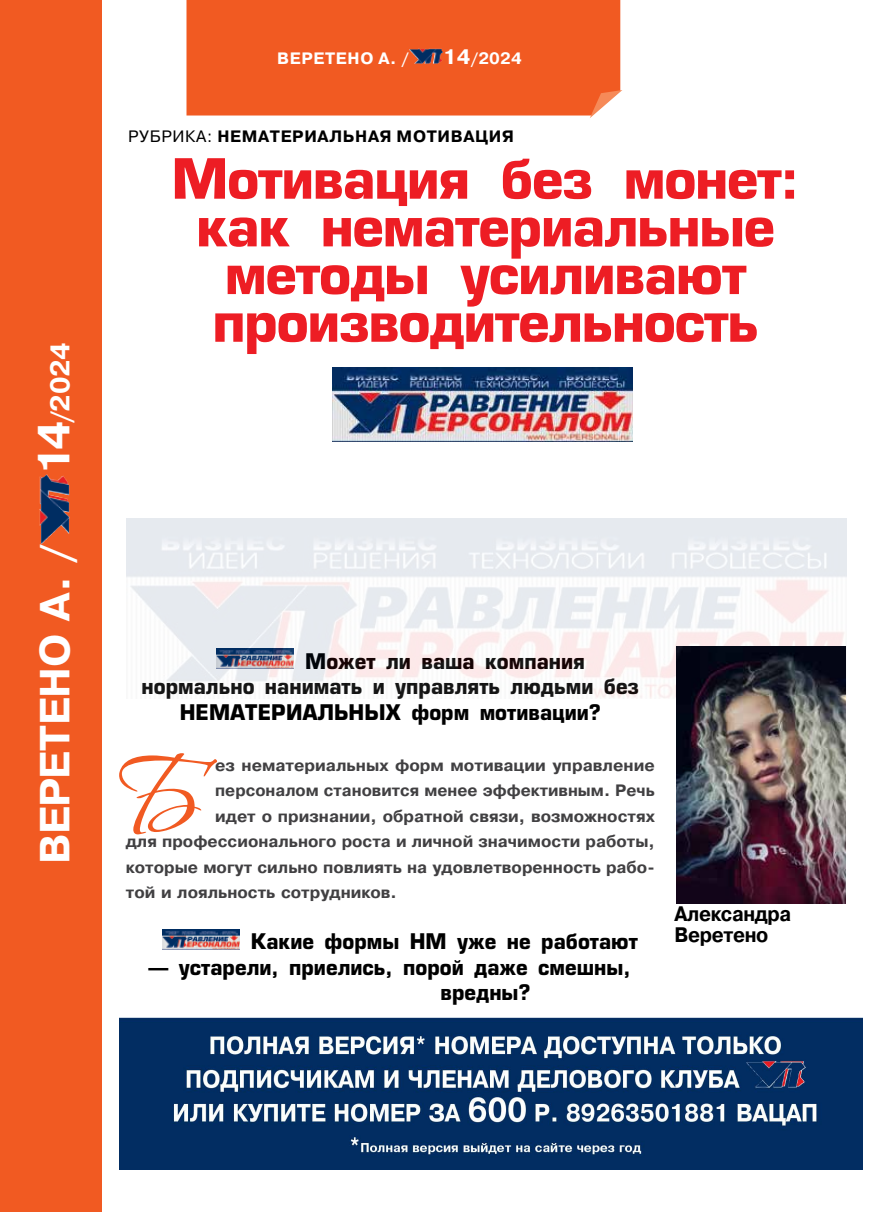
<style>
.page{position:relative;width:893px;height:1212px;background:#fff}
.page>*{position:absolute;margin:0;border:0;box-sizing:border-box;transform-origin:0 0}
.t1{font:108px "Vera Crouz";color:#f15a22}
.t2{font:700 54px/47.7px "Europe";letter-spacing:-.025em;color:#ed1d24;text-align:center}
.t3{font:700 42px "Pragmatica C";letter-spacing:-.015em;color:#fff}
.t4{font:700 27px "Pragmatica C";color:#fff}
.t5{font:700 21px/25.5px "Europe";color:#000;scale:.95 1}
.t6{font:700 21px/21px "Pragmatica";letter-spacing:-.02em;color:#000;scale:.92 1}
.t7{font:700 16.5px "Pragmatica";color:#414042}
.t8{font:700 16.5px "Pragmatica";letter-spacing:.04em;color:#000}
.t9{font:700 16.5px "Pragmatica";letter-spacing:.04em;color:#fff}
.s1{font-size:45px}
.s2{font-size:21px}
.s3{font-weight:400}
</style>
<div class="page">
<div style="left:0;top:0;width:102px;height:1212px;background:#f15a22"></div>
<img style="left:40px;top:474px;width:29px;height:70px">
<div style="left:186px;top:0;width:434px;height:115px;background:#f15a22"></div>
<svg style="left:590px;top:90px;width:32px;height:28px"></svg>
<img style="left:163px;top:929px;width:76px;height:20px">
<img style="left:127px;top:519px;width:719px;height:180px">
<img style="left:409px;top:49px;width:34px;height:15px">
<img style="left:333px;top:367px;width:299px;height:74px">
<img style="left:676px;top:646px;width:169px;height:257px">
<img style="left:120px;top:1018px;width:743px;height:151px">
<h3 class="t4" style="left:46px;top:475px;width:133px;rotate:-90deg"><span class="s1">14</span>/2024</h3>
<h3 class="t3" style="left:33px;top:864px;width:322px;rotate:-90deg">ВЕРЕТЕНО А. /</h3>
<p class="t9" style="left:277px;top:47px;width:133px">ВЕРЕТЕНО А. /</p>
<p class="t9" style="left:443px;top:47px;width:80px"><span class="s2">14</span>/2024</p>
<p class="t8" style="left:128px;top:125px;width:387px"><span class="s3">РУБРИКА:</span> НЕМАТЕРИАЛЬНАЯ МОТИВАЦИЯ</p>
<h2 class="t2" style="left:171px;top:155px;width:630px">Мотивация без монет: как нематериальные методы усиливают производительность</h2>
<p class="t5" style="left:305px;top:648px;width:296px">Может ли ваша компания</p>
<p class="t5" style="left:142px;top:674px;width:525px">нормально нанимать и управлять людьми без</p>
<p class="t5" style="left:180px;top:699px;width:445px">НЕМАТЕРИАЛЬНЫХ форм мотивации?</p>
<p class="t7" style="left:215px;top:754px;width:441px">ез нематериальных форм мотивации управление</p>
<p class="t7" style="left:215px;top:780px;width:441px">персоналом становится менее эффективным. Речь</p>
<p class="t7" style="left:215px;top:805px;width:441px">идет о признании, обратной связи, возможностях</p>
<p class="t7" style="left:126px;top:831px;width:530px">для профессионального роста и личной значимости работы,</p>
<p class="t7" style="left:126px;top:856px;width:530px">которые могут сильно повлиять на удовлетворенность рабо-</p>
<p class="t7" style="left:126px;top:882px;width:273px">той и лояльность сотрудников.</p>
<p class="t5" style="left:251px;top:929px;width:409px">Какие формы НМ уже не работают</p>
<p class="t5" style="left:441px;top:954px;width:202px;text-indent:-292px">— устарели, приелись, порой даже смешны, вредны?</p>
<h1 class="t1" style="left:123px;top:738px;width:80px">Б</h1>
<p class="t6" style="left:675px;top:903px;width:128px">Александра<br>Веретено</p>
</div>
